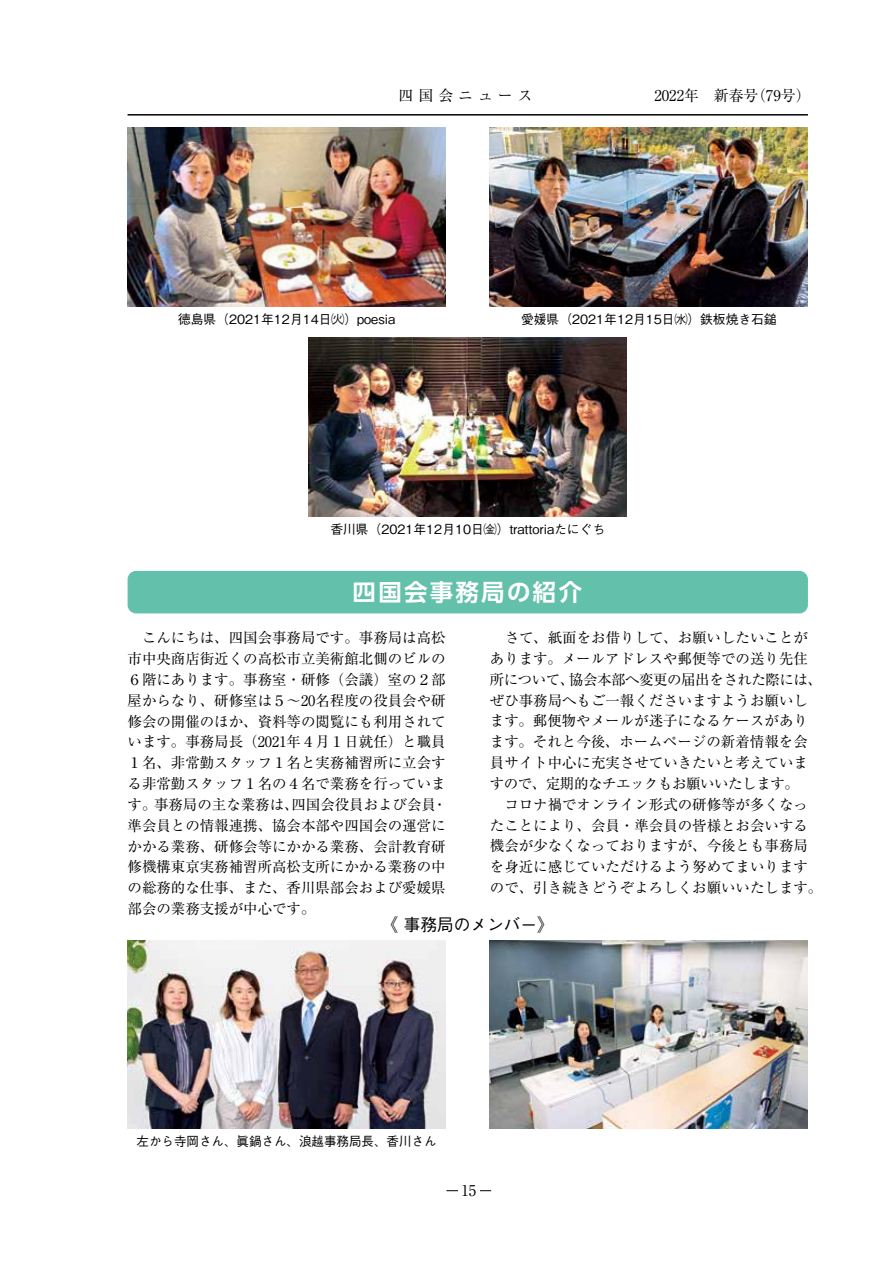
<style>
.page{position:relative;width:893px;height:1263px;background:#fff}
.page>*{position:absolute;margin:0;border:0;box-sizing:border-box;transform-origin:0 0}
.t1{font:700 23.4px "UD Shin Go Pr 6 De";letter-spacing:.1em;color:#fff}
.t2{font:500 16.95px "Gothic BBB Pro";color:#000}
.t3{font:14.85px "Ryumin Pr 6";color:#000}
.t4{font:14.85px "Ryumin Pr 6";letter-spacing:.335em;color:#000}
.t5{font:14.4px/20.9px "Ryumin Pr 6";color:#000;text-align:justify}
.t6{font:500 12.75px "Gothic BBB Pro";color:#000}
</style>
<div class="page">
<hr style="left:128px;top:114px;width:680px;height:2px;background:#000">
<hr style="left:446px;top:1190px;width:45px;height:1px;background:#000">
<div style="left:458px;top:1183px;width:21px;height:15px;background:#fff"></div>
<div style="left:128px;top:571px;width:680px;height:42px;background:#63c0ab;border-radius:9px"></div>
<img style="left:309px;top:338px;width:318px;height:178px">
<img style="left:128px;top:128px;width:318px;height:178px">
<img style="left:490px;top:128px;width:318px;height:178px">
<img style="left:128px;top:940px;width:318px;height:189px">
<img style="left:490px;top:940px;width:318px;height:189px">
<p class="t4" style="left:399px;top:84px;width:135px">四国会ニュース</p>
<p class="t3" style="left:654px;top:84px;width:158px">2022年　新春号（79号）</p>
<p class="t6" style="left:178px;top:309px;width:219px">徳島県（2021年12月14日㈫）poesia</p>
<p class="t6" style="left:521px;top:309px;width:257px">愛媛県（2021年12月15日㈬）鉄板焼き石鎚</p>
<p class="t6" style="left:330px;top:519px;width:276px">香川県（2021年12月10日㈮）trattoriaたにぐち</p>
<h1 class="t1" style="left:353px;top:573px;width:231px">四国会事務局の紹介</h1>
<p class="t5" style="left:128px;top:627px;width:321px">　こんにちは、四国会事務局です。事務局は高松市中央商店街近くの高松市立美術館北側のビルの６階にあります。事務室・研修（会議）室の２部屋からなり、研修室は５～20名程度の役員会や研修会の開催のほか、資料等の閲覧にも利用されています。事務局長（2021年４月１日就任）と職員１名、非常勤スタッフ１名と実務補習所に立会する非常勤スタッフ１名の４名で業務を行っています。事務局の主な業務は、四国会役員および会員・準会員との情報連携、協会本部や四国会の運営にかかる業務、研修会等にかかる業務、会計教育研修機構東京実務補習所高松支所にかかる業務の中の総務的な仕事、また、香川県部会および愛媛県部会の業務支援が中心です。</p>
<p class="t5" style="left:490px;top:626px;width:334px;text-align:left">　さて、紙面をお借りして、お願いしたいことがあります。メールアドレスや郵便等での送り先住所について、協会本部へ変更の届出をされた際には、ぜひ事務局へもご一報くださいますようお願いします。郵便物やメールが迷子になるケースがあります。それと今後、ホームページの新着情報を会員サイト中心に充実させていきたいと考えていますので、定期的なチエックもお願いいたします。<br>　コロナ禍でオンライン形式の研修等が多くなったことにより、会員・準会員の皆様とお会いする機会が少なくなっておりますが、今後とも事務局を身近に感じていただけるよう努めてまいりますので、引き続きどうぞよろしくお願いいたします。</p>
<p class="t2" style="left:382px;top:911px;width:174px">《 事務局のメンバー》</p>
<p class="t6" style="left:137px;top:1131px;width:302px">左から寺岡さん、眞鍋さん、浪越事務局長、香川さん</p>
<p class="t3" style="left:461px;top:1179px;width:16px">15</p>
</div>
